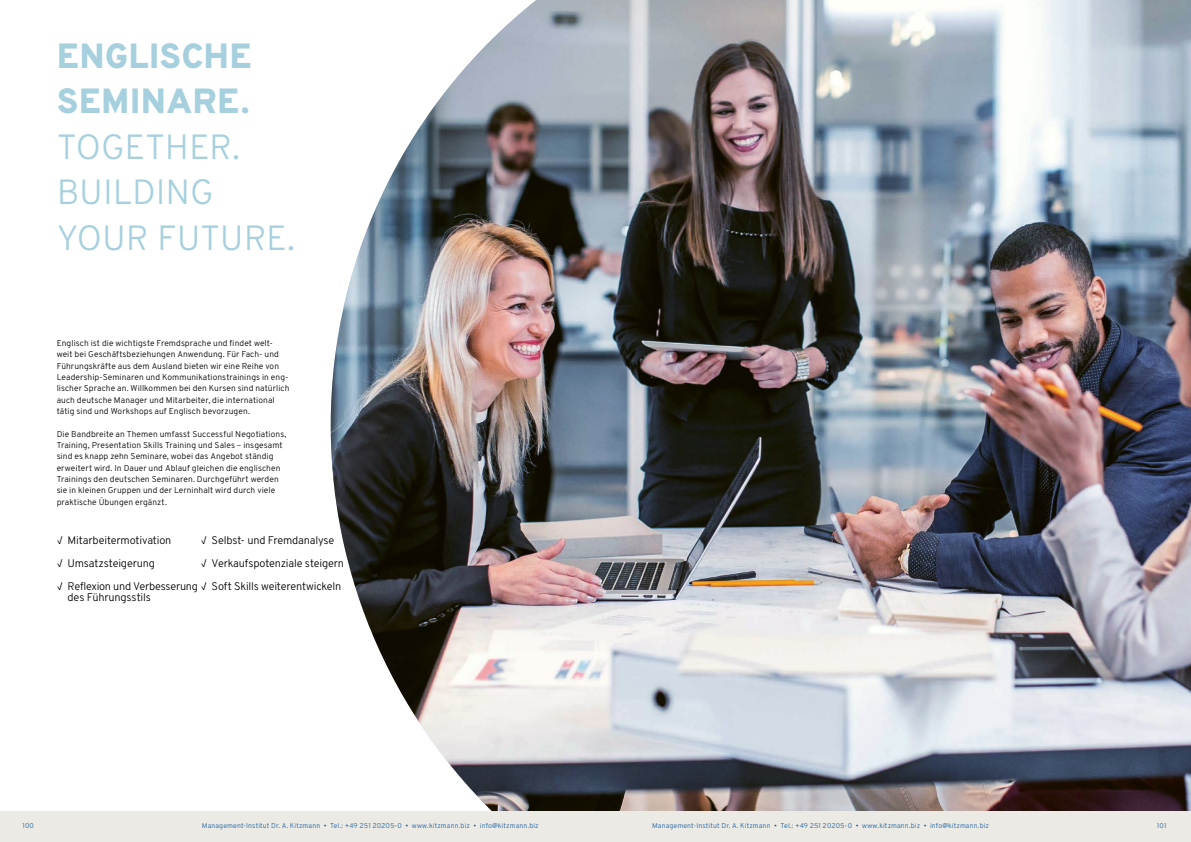
<style>
.page{position:relative;width:1191px;height:842px;background:#fff}
.page>*{position:absolute;margin:0;border:0;box-sizing:border-box;transform-origin:0 0}
.t1{font:300 35px/45.4px "Overpass";letter-spacing:-.005em;color:#a6d0de}
.t2{font:800 35px/45.4px "Overpass";letter-spacing:.005em;color:#a6d0de}
.t3{font:300 11px/22.7px "Overpass";letter-spacing:-.015em;color:#000;text-align:right}
.t4{font:300 8.5px/11.3px "Overpass";letter-spacing:.01em;color:#000}
.t5{font:300 7px "Overpass";letter-spacing:.015em;color:#1b60a0}
</style>
<div class="page">
<img style="left:331px;top:0;width:860px;height:811px">
<div style="left:0;top:811px;width:1191px;height:31px;background:#eceae5"></div>
<h1 class="t2" style="left:57px;top:33px;width:196px">ENGLISCHE<br>SEMINARE.</h1>
<h1 class="t1" style="left:57px;top:124px;width:240px">TOGETHER.<br>BUILDING<br>YOUR FUTURE.</h1>
<p class="t4" style="left:57px;top:337px;width:234px">Englisch ist die wichtigste Fremdsprache und findet welt&shy;weit bei Geschäftsbeziehungen Anwendung. Für Fach- und Führungskräfte aus dem Ausland bieten wir eine Reihe von Leadership-Seminaren und Kommunikationstrainings in eng&shy;lischer Sprache an. Willkommen bei den Kursen sind natürlich auch deutsche Manager und Mitarbeiter, die international tätig sind und Workshops auf Englisch bevorzugen.</p>
<p class="t4" style="left:57px;top:428px;width:231px">Die Bandbreite an Themen umfasst Successful Negotiations, Training, Presentation Skills Training und Sales – insgesamt sind es knapp zehn Seminare, wobei das Angebot ständig erweitert wird. In Dauer und Ablauf gleichen die englischen Trainings den deutschen Seminaren. Durchgeführt werden sie in kleinen Gruppen und der Lerninhalt wird durch viele praktische Übungen ergänzt.</p>
<p class="t3" style="left:57px;top:529px;width:116px">√ Mitarbeitermotivation</p>
<p class="t3" style="left:201px;top:529px;width:135px">√ Selbst- und Fremdanalyse</p>
<p class="t3" style="left:57px;top:552px;width:100px">√ Umsatzsteigerung</p>
<p class="t3" style="left:57px;top:552px;width:289px">√ Verkaufspotenziale steigern<br>√ Reflexion und Verbesserung √ Soft Skills weiterentwickeln</p>
<p class="t3" style="left:68px;top:586px;width:85px">des Führungsstils</p>
<p class="t5" style="left:22px;top:820px;width:13px">100</p>
<p class="t5" style="left:202px;top:820px;width:338px">Management-Institut Dr. A. Kitzmann • Tel.: +49 251 20205-0 • www.kitzmann.biz • info@kitzmann.biz</p>
<p class="t5" style="left:652px;top:820px;width:338px">Management-Institut Dr. A. Kitzmann • Tel.: +49 251 20205-0 • www.kitzmann.biz • info@kitzmann.biz</p>
<p class="t5" style="left:1157px;top:820px;width:11px">101</p>
</div>
